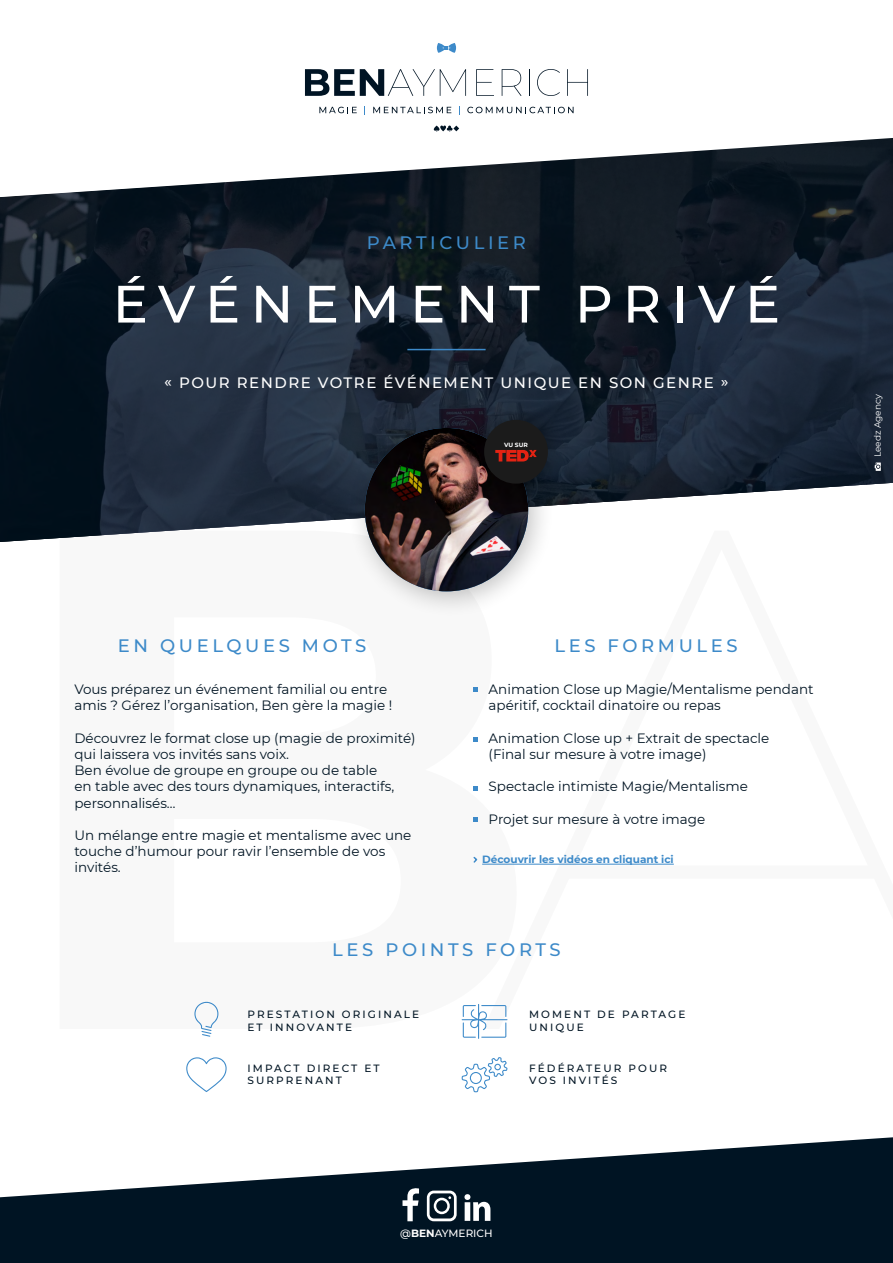
<style>
.page{position:relative;width:893px;height:1263px;background:#fff}
.page>*{position:absolute;margin:0;border:0;box-sizing:border-box;transform-origin:0 0}
.t1{font:500 52.5px "Montserrat";letter-spacing:.2em;color:#fff}
.t2{font:500 18px "Montserrat";letter-spacing:.2em;color:#3d8ac9}
.t3{font:500 15px "Montserrat";letter-spacing:.1em;color:#fff}
.t4{font:13.5px/16.2px "Montserrat";color:#001423}
.t5{font:500 10.5px/12.6px "Montserrat";letter-spacing:.2em;color:#001423}
.t6{font:700 10.5px "Montserrat";color:#3d8ac9}
.t7{font:500 10.5px "Montserrat";color:#fff}
.t8{font:9px "Montserrat";color:#fff}
.t9{font:700 6px "Montserrat";color:#fff}
.s1{font-weight:700}
</style>
<div class="page">
<svg style="left:0;top:197px;width:892px;height:345px;background:#27323f"></svg>
<svg style="left:0;top:1137px;width:892px;height:126px;fill:#001423"></svg>
<svg style="left:402px;top:1186px;width:17px;height:35px"></svg>
<svg style="left:427px;top:1190px;width:30px;height:31px"></svg>
<svg style="left:464px;top:1194px;width:26px;height:27px"></svg>
<svg style="left:875px;top:462px;width:6px;height:9px"></svg>
<hr style="left:407px;top:349px;width:79px;height:1px;background:#3d8ac9">
<svg style="left:3px;top:47px;width:889px;height:150px"></svg>
<svg style="left:437px;top:43px;width:19px;height:10px"></svg>
<svg style="left:476px;top:69px;width:18px;height:27px"></svg>
<svg style="left:502px;top:69px;width:20px;height:27px"></svg>
<svg style="left:529px;top:69px;width:1px;height:27px"></svg>
<svg style="left:537px;top:69px;width:23px;height:27px"></svg>
<svg style="left:567px;top:69px;width:21px;height:27px"></svg>
<svg style="left:305px;top:69px;width:161px;height:27px"></svg>
<svg style="left:434px;top:126px;width:25px;height:5px"></svg>
<svg style="left:319px;top:107px;width:38px;height:6px"></svg>
<svg style="left:373px;top:107px;width:78px;height:6px"></svg>
<svg style="left:467px;top:107px;width:107px;height:6px"></svg>
<svg style="left:892px;top:1137px;width:1px;height:126px"></svg>
<svg style="left:892px;top:138px;width:1px;height:345px"></svg>
<svg style="left:194px;top:1002px;width:24px;height:35px"></svg>
<svg style="left:462px;top:1004px;width:45px;height:35px"></svg>
<svg style="left:186px;top:1057px;width:41px;height:35px"></svg>
<svg style="left:462px;top:1057px;width:45px;height:35px"></svg>
<hr style="left:482px;top:864px;width:192px;height:1px;background:#3d8ac9">
<svg style="left:473px;top:856px;width:5px;height:7px"></svg>
<svg style="left:473px;top:687px;width:5px;height:5px"></svg>
<svg style="left:473px;top:737px;width:5px;height:5px"></svg>
<svg style="left:473px;top:786px;width:5px;height:5px"></svg>
<svg style="left:473px;top:817px;width:5px;height:5px"></svg>
<div style="left:345px;top:409px;width:211px;height:210px;background:#000;opacity:.25"></div>
<img style="left:365px;top:428px;width:163px;height:163px;border-radius:82px">
<div style="left:461px;top:397px;width:110px;height:110px;background:#000;opacity:.43"></div>
<div style="left:484px;top:420px;width:64px;height:64px;background:#1b1b1b;border-radius:50%"></div>
<svg style="left:495px;top:450px;width:42px;height:11px"></svg>
<h2 class="t2" style="left:367px;top:230px;width:161px">PARTICULIER</h2>
<h1 class="t1" style="left:113px;top:267px;width:669px">ÉVÉNEMENT PRIVÉ</h1>
<p class="t3" style="left:164px;top:372px;width:566px">« POUR RENDRE VOTRE ÉVÉNEMENT UNIQUE EN SON GENRE »</p>
<p class="t9" style="left:504px;top:440px;width:25px">VU SUR</p>
<p class="t8" style="left:871px;top:457px;width:65px;rotate:-90deg">Leedz Agency</p>
<h2 class="t2" style="left:118px;top:633px;width:250px">EN QUELQUES MOTS</h2>
<p class="t4" style="left:74px;top:681px;width:319px">Vous préparez un événement familial ou entre amis ? Gérez l’organisation, Ben gère la magie !</p>
<p class="t4" style="left:74px;top:729px;width:343px">Découvrez le format close up (magie de proximité) qui laissera vos invités sans voix.<br>Ben évolue de groupe en groupe ou de table<br>en table avec des tours dynamiques, interactifs, personnalisés…</p>
<p class="t4" style="left:74px;top:826px;width:338px">Un mélange entre magie et mentalisme avec une touche d’humour pour ravir l’ensemble de vos invités.</p>
<h2 class="t2" style="left:554px;top:633px;width:185px">LES FORMULES</h2>
<p class="t4" style="left:489px;top:681px;width:327px">Animation Close up Magie/Mentalisme pendant apéritif, cocktail dinatoire ou repas</p>
<p class="t4" style="left:489px;top:729px;width:282px">Animation Close up + Extrait de spectacle (Final sur mesure à votre image)</p>
<p class="t4" style="left:489px;top:778px;width:261px">Spectacle intimiste Magie/Mentalisme</p>
<p class="t4" style="left:489px;top:810px;width:218px">Projet sur mesure à votre image</p>
<p class="t6" style="left:482px;top:852px;width:193px">Découvrir les vidéos en cliquant ici</p>
<h2 class="t2" style="left:332px;top:936px;width:230px">LES POINTS FORTS</h2>
<p class="t5" style="left:248px;top:1007px;width:173px">PRESTATION ORIGINALE<br>ET INNOVANTE</p>
<p class="t5" style="left:248px;top:1061px;width:134px">IMPACT DIRECT ET<br>SURPRENANT</p>
<p class="t5" style="left:529px;top:1007px;width:158px">MOMENT DE PARTAGE<br>UNIQUE</p>
<p class="t5" style="left:529px;top:1061px;width:140px">FÉDÉRATEUR POUR<br>VOS INVITÉS</p>
<p class="t7" style="left:400px;top:1226px;width:94px">@<span class="s1">BEN</span>AYMERICH</p>
</div>
